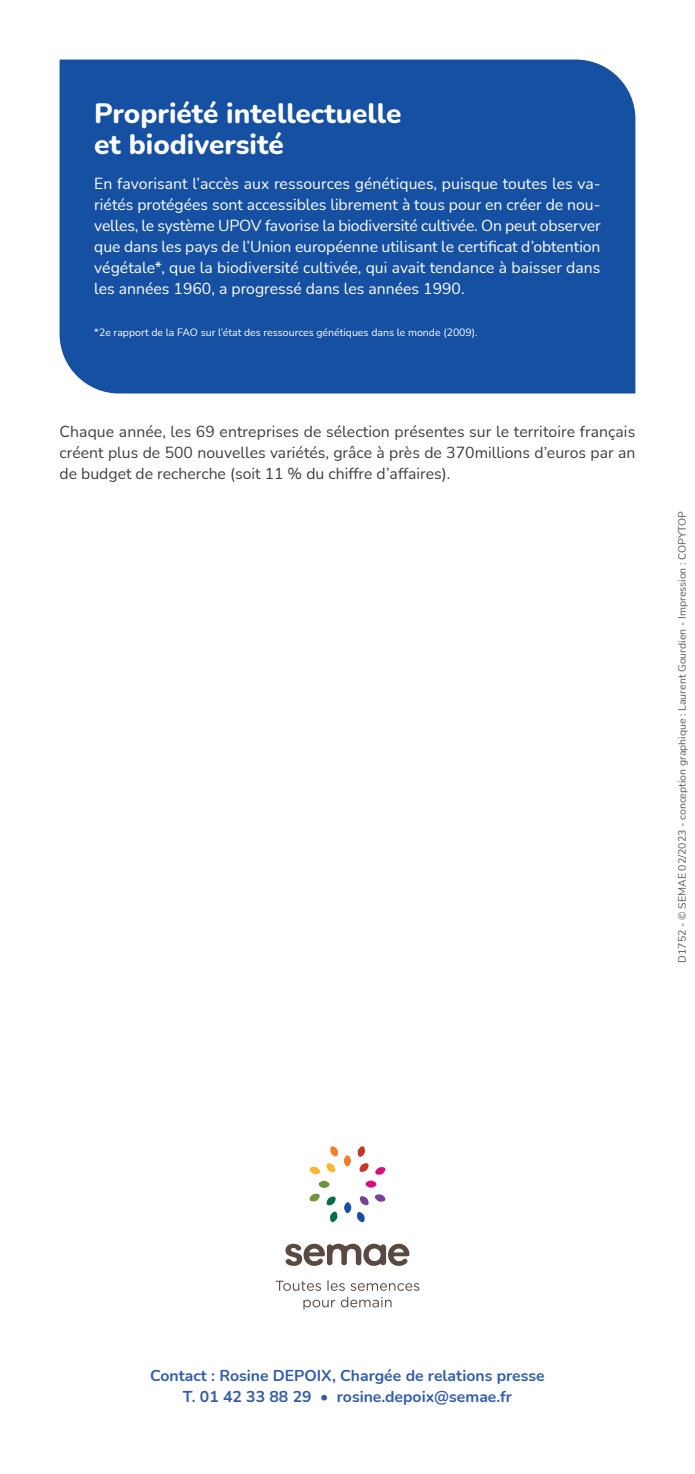
<style>
.page{position:relative;width:695px;height:1474px;background:#fff}
.page>*{position:absolute;margin:0;border:0;box-sizing:border-box;transform-origin:0 0}
.Titre2{font:800 28px/31.5px "Nunito";color:#fff}
.Texte{font:15.75px/21px "Nunito";color:#fff;text-align:justify}
.Texte-2{font:15.75px/21px "Nunito";color:#3e3e3f;text-align:justify}
.t1{font:700 15.75px/21px "Nunito";color:#325caa;text-align:center}
.t2{font:10.5px "Nunito";color:#57585a}
.Texte-3{font:10.5px "Nunito";color:#fff}
</style>
<div class="page">
<svg style="left:344px;top:1155px;width:7px;height:11px"></svg>
<svg style="left:326px;top:1163px;width:9px;height:9px"></svg>
<svg style="left:330px;top:1146px;width:8px;height:10px"></svg>
<svg style="left:309px;top:1166px;width:11px;height:8px"></svg>
<svg style="left:309px;top:1193px;width:11px;height:8px"></svg>
<svg style="left:330px;top:1211px;width:7px;height:11px"></svg>
<svg style="left:357px;top:1212px;width:8px;height:10px"></svg>
<svg style="left:375px;top:1167px;width:11px;height:7px"></svg>
<svg style="left:318px;top:1180px;width:12px;height:7px"></svg>
<svg style="left:326px;top:1196px;width:10px;height:9px"></svg>
<svg style="left:344px;top:1202px;width:7px;height:11px"></svg>
<svg style="left:359px;top:1194px;width:27px;height:11px"></svg>
<svg style="left:365px;top:1180px;width:11px;height:7px"></svg>
<svg style="left:357px;top:1146px;width:12px;height:26px"></svg>
<svg style="left:275px;top:1280px;width:46px;height:10px"></svg>
<svg style="left:327px;top:1280px;width:92px;height:10px"></svg>
<svg style="left:303px;top:1299px;width:32px;height:10px"></svg>
<svg style="left:341px;top:1296px;width:50px;height:11px"></svg>
<svg style="left:285px;top:1243px;width:125px;height:22px"></svg>
<div style="left:60px;top:60px;width:575px;height:333px;background:#1650a3"></div>
<p class="Titre2" style="left:94px;top:96px;width:308px">Propriété intellectuelle et biodiversité</p>
<p class="Texte" style="left:94px;top:172px;width:507px">En favorisant l’accès aux ressources génétiques, puisque toutes les va&shy;riétés protégées sont accessibles librement à tous pour en créer de nou&shy;velles, le système UPOV favorise la biodiversité cultivée. On peut observer que dans les pays de l’Union européenne utilisant le certificat d’obtention végétale*, que la biodiversité cultivée, qui avait tendance à baisser dans les années 1960, a progressé dans les années 1990.</p>
<p class="Texte-3" style="left:94px;top:325px;width:385px">*2e rapport de la FAO sur l’état des ressources génétiques dans le monde (2009).</p>
<p class="Texte-2" style="left:60px;top:420px;width:577px">Chaque année, les 69 entreprises de sélection présentes sur le territoire français créent plus de 500 nouvelles variétés, grâce à près de 370millions d’euros par an de budget de recherche (soit 11 % du chiffre d’affaires).</p>
<p class="t2" style="left:674px;top:962px;width:453px;rotate:-90deg">D1752 - © SEMAE 02/2023 - conception graphique : Laurent Gourdien - Impression : COPYTOP</p>
<p class="t1" style="left:150px;top:1363px;width:396px">Contact : Rosine DEPOIX, Chargée de relations presse<br>T. 01 42 33 88 29 • rosine.depoix@semae.fr</p>
</div>
